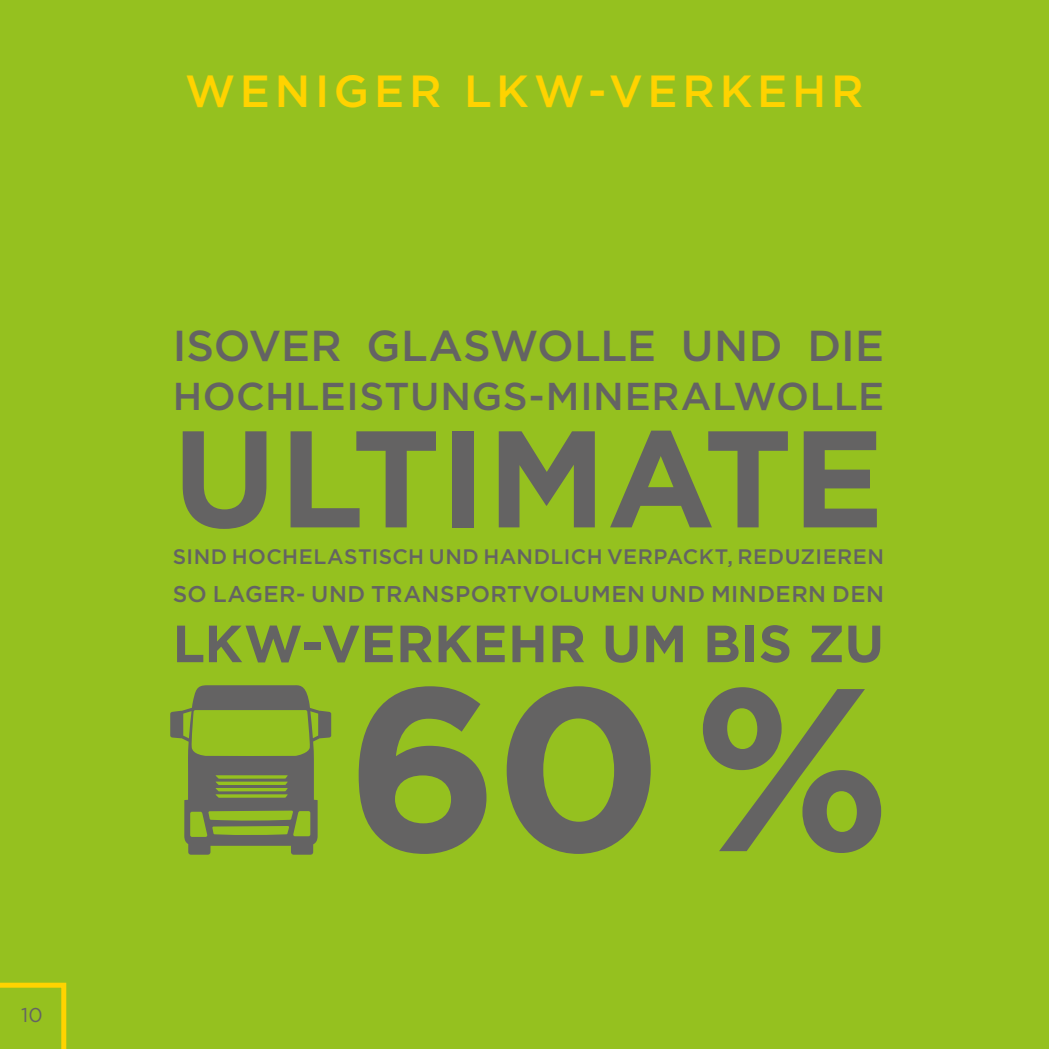
<style>
.page{position:relative;width:1049px;height:1049px;background:#95c11f}
.page>*{position:absolute;margin:0;border:0;box-sizing:border-box;transform-origin:0 0}
.t1{font:700 137.25px "Gotham";letter-spacing:-.005em;color:#646363}
.t2{font:700 52.25px "Gotham";letter-spacing:.005em;color:#646363}
.t3{font:500 45px "Gotham";letter-spacing:.105em;color:#ffd300}
.t4{font:500 43.25px "Gotham";color:#646363}
.t5{font:500 38.75px "Gotham";letter-spacing:.015em;color:#646363}
.t6{font:500 22.75px "Gotham";letter-spacing:.02em;color:#646363}
.t7{font:500 21px "Gotham";letter-spacing:.02em;color:#646363}
.t8{font:20px "Gotham";color:#646363}
</style>
<div class="page">
<svg style="left:359px;top:686px;width:522px;height:168px"></svg>
<svg style="left:170px;top:685px;width:161px;height:170px"></svg>
<svg style="left:0;top:983px;width:66px;height:66px"></svg>
<p class="t3" style="left:185px;top:62px;width:680px">WENIGER LKW-VERKEHR</p>
<p class="t4" style="left:173px;top:317px;width:713px">ISOVER GLASWOLLE UND DIE</p>
<p class="t5" style="left:173px;top:371px;width:713px">HOCHLEISTUNGS-MINERALWOLLE</p>
<p class="t1" style="left:173px;top:388px;width:713px">ULTIMATE</p>
<p class="t7" style="left:173px;top:543px;width:713px">SIND HOCHELASTISCH UND HANDLICH VERPACKT, REDUZIEREN</p>
<p class="t6" style="left:173px;top:579px;width:713px">SO LAGER- UND TRANSPORTVOLUMEN UND MINDERN DEN</p>
<p class="t2" style="left:173px;top:609px;width:713px">LKW-VERKEHR UM BIS ZU</p>
<p class="t8" style="left:21px;top:1002px;width:23px">10</p>
</div>
